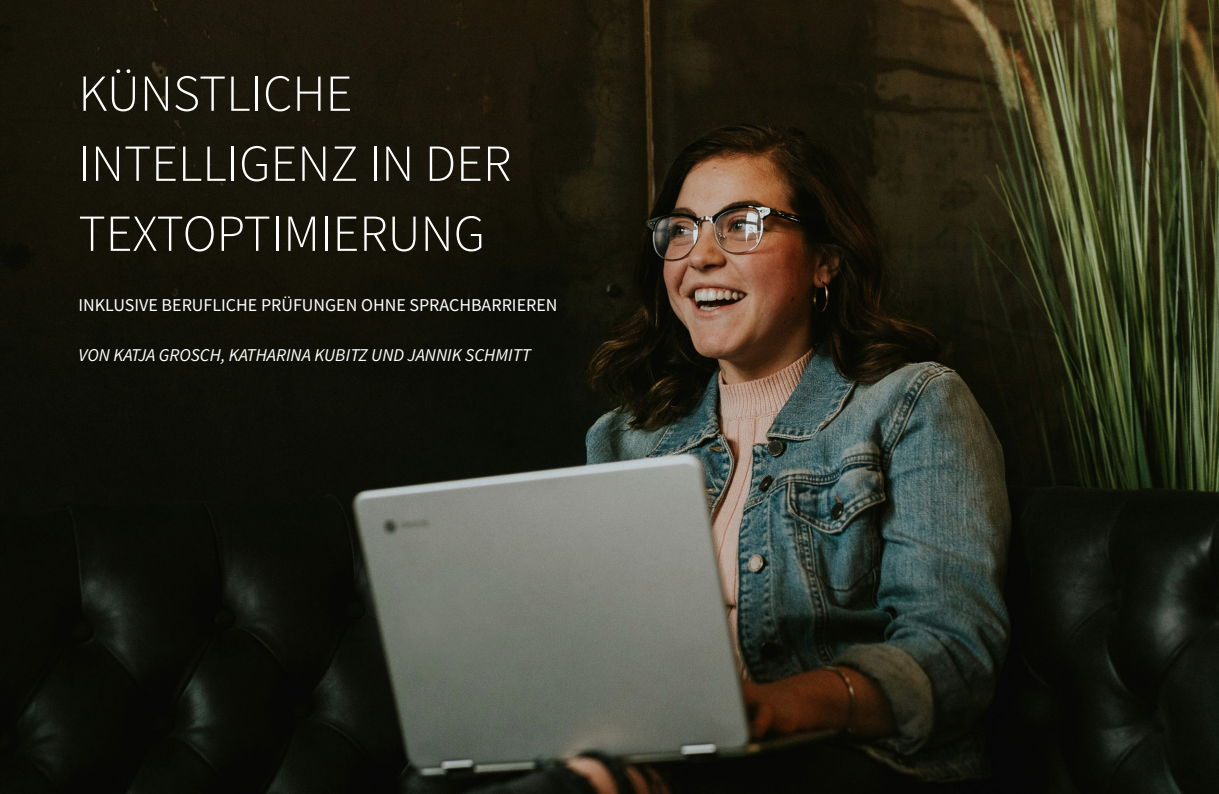
<style>
.page{position:relative;width:1219px;height:794px;background:#fff}
.page>*{position:absolute;margin:0;border:0;box-sizing:border-box;transform-origin:0 0}
._003_KAP_Head_42pt_Weiß{font:300 52px/70px "Source Sans Pro";color:#fff}
._003_KAP_18pt_Weiß{font:18px "Source Sans Pro";color:#fff}
._003_KAP_18pt_ITA_Autorin_Weiß{font:italic 18px "Source Sans Pro";color:#fff}
</style>
<div class="page">
<img style="left:0;top:0;width:1219px;height:794px">
<p class="_003_KAP_Head_42pt_Weiß" style="left:78px;top:59px;width:434px">KÜNSTLICHE<br>INTELLIGENZ IN DER<br>TEXTOPTIMIERUNG</p>
<p class="_003_KAP_18pt_Weiß" style="left:78px;top:293px;width:481px">INKLUSIVE BERUFLICHE PRÜFUNGEN OHNE SPRACHBARRIEREN</p>
<p class="_003_KAP_18pt_ITA_Autorin_Weiß" style="left:78px;top:343px;width:454px">VON KATJA GROSCH, KATHARINA KUBITZ UND JANNIK SCHMITT</p>
</div>
